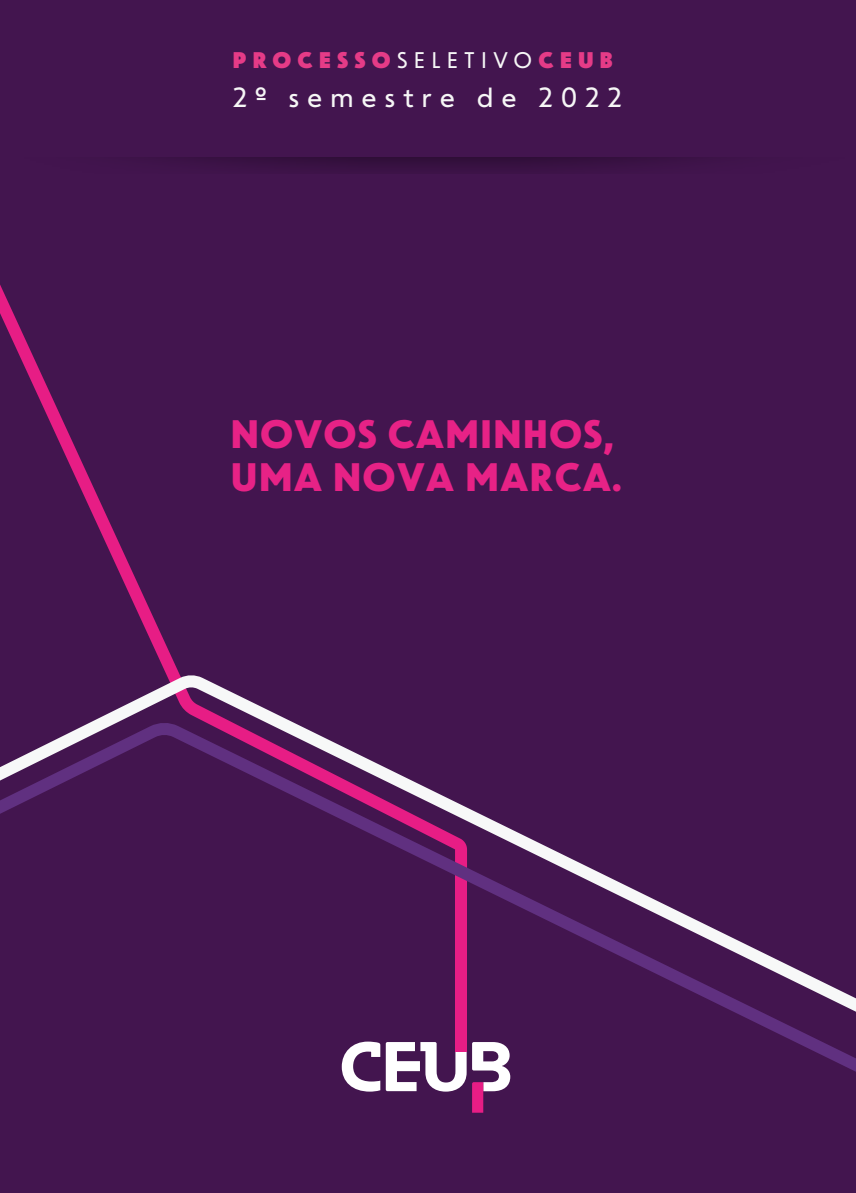
<style>
.page{position:relative;width:856px;height:1193px;background:#43154f}
.page>*{position:absolute;margin:0;border:0;box-sizing:border-box;transform-origin:0 0}
.t1{font:700 35.6px/42.8px "d T Jakob";letter-spacing:.025em;color:#e72286}
.t2{font:25px "d T Jakob";letter-spacing:.305em;color:#f6f6f6}
.t3{font:900 20.4px "d T Jakob";letter-spacing:.305em;color:#e53b87}
.s1{font-weight:400;color:#f6f6f6}
</style>
<div class="page">
<svg style="left:0;top:284px;width:175px;height:381px"></svg>
<svg style="left:0;top:665px;width:856px;height:433px"></svg>
<p class="t3" style="left:233px;top:49px;width:381px">PROCESSO<span class="s1">SELETIVO</span>CEUB</p>
<p class="t2" style="left:233px;top:84px;width:391px">2º semestre de 2022</p>
<p class="t1" style="left:230px;top:414px;width:393px">NOVOS CAMINHOS,<br>UMA NOVA MARCA.</p>
</div>
